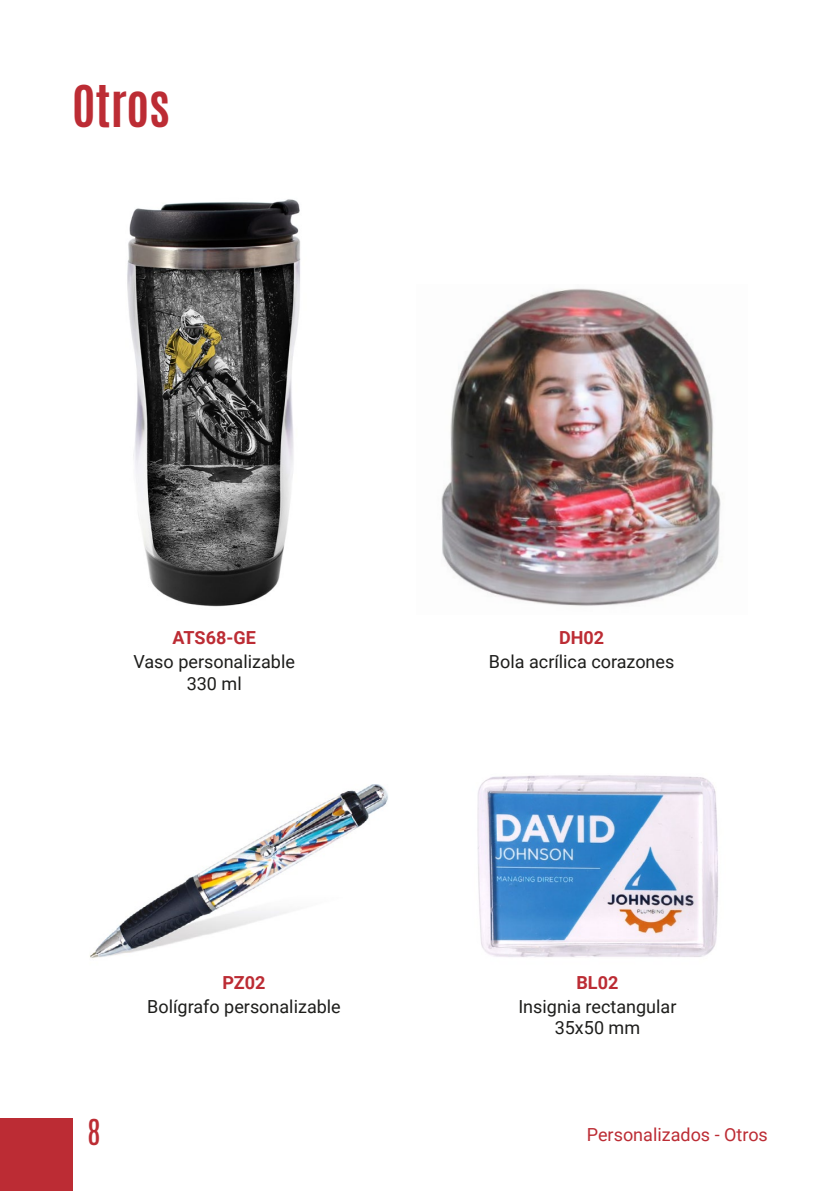
<style>
.page{position:relative;width:840px;height:1191px;background:#fff}
.page>*{position:absolute;margin:0;border:0;box-sizing:border-box;transform-origin:0 0}
.t1{font:700 48px "Antonio";color:#bc2c34}
.t2{font:30px "Antonio";color:#bc2c34}
.t3{font:18px/21.6px "Roboto";color:#1d1d1b;text-align:center}
.t4{font:18px "Roboto";color:#bc2c34}
.t5{font:700 18px "Roboto";color:#bc2c34}
</style>
<div class="page">
<div style="left:0;top:1119px;width:72px;height:72px;background:#bc2c34"></div>
<img style="left:127px;top:199px;width:174px;height:408px">
<img style="left:90px;top:784px;width:298px;height:174px">
<img style="left:477px;top:775px;width:241px;height:182px">
<img style="left:441px;top:288px;width:280px;height:318px">
<h1 class="t1" style="left:72px;top:70px;width:99px">OTROS</h1>
<p class="t5" style="left:172px;top:624px;width:85px">ATS68-GE</p>
<p class="t5" style="left:559px;top:624px;width:47px">DH02</p>
<p class="t3" style="left:133px;top:650px;width:163px">Vaso personalizable<br>330 ml</p>
<p class="t3" style="left:488px;top:650px;width:187px">Bola acrílica corazones</p>
<p class="t5" style="left:222px;top:969px;width:44px">PZ02</p>
<p class="t5" style="left:576px;top:969px;width:43px">BL02</p>
<p class="t3" style="left:147px;top:994px;width:195px">Bolígrafo personalizable</p>
<p class="t3" style="left:518px;top:994px;width:159px">Insignia rectangular<br>35x50 mm</p>
<h2 class="t2" style="left:87px;top:1109px;width:15px">8</h2>
<p class="t4" style="left:586px;top:1121px;width:182px">Personalizados - Otros</p>
</div>
